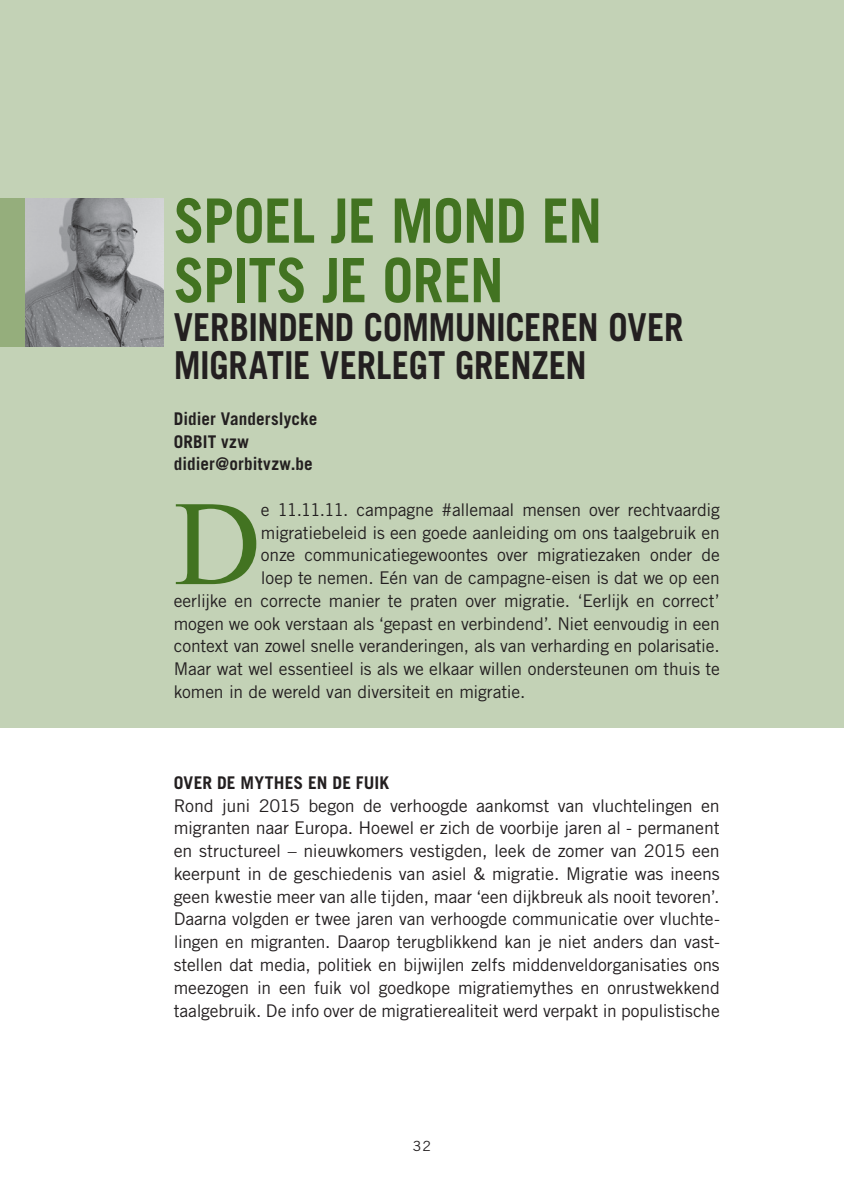
<style>
.page{position:relative;width:844px;height:1191px;background:#fff}
.page>*{position:absolute;margin:0;border:0;box-sizing:border-box;transform-origin:0 0}
.t1{font:120.58px "Times New Roman";color:#427321}
.t2{font:700 61.25px/59.5px "Trade Gothic LT Std";letter-spacing:-.015em;color:#427321;scale:.9 1}
.t3{font:700 38.5px/38.5px "Trade Gothic LT Std";letter-spacing:-.01em;color:#231f20;scale:.9 1}
.t4{font:17.5px/22.8px "Trade Gothic LT Std";letter-spacing:-.01em;color:#231f20;text-align:justify}
.t5{font:700 17.5px/22.8px "Trade Gothic LT Std";letter-spacing:.005em;color:#231f20}
.t6{font:14px "Trade Gothic LT Std";color:#231f20}
</style>
<div class="page">
<div style="left:0;top:0;width:843px;height:727px;background:#c3d2b6"></div>
<img style="left:25px;top:198px;width:138px;height:149px">
<div style="left:0;top:198px;width:25px;height:149px;background:#95ae7c"></div>
<h2 class="t2" style="left:174px;top:190px;width:477px">SPOEL JE MOND EN<br>SPITS JE OREN</h2>
<h3 class="t3" style="left:174px;top:307px;width:259px">VERBINDEND COMM</h3>
<h3 class="t3" style="left:174px;top:307px;width:567px;text-indent:281px">UNICEREN OVER<br>MIGRATIE VERLEGT GRENZEN</h3>
<p class="t5" style="left:174px;top:407px;width:145px">DIDIER VANDERSLYCKE<br>ORBIT VZW<br>DIDIER@ORBITVZW.BE</p>
<h1 class="t1" style="left:174px;top:462px;width:89px">D</h1>
<p class="t4" style="left:261px;top:498px;width:460px">e 11.11.11. campagne #allemaal mensen over rechtvaardig</p>
<p class="t4" style="left:261px;top:521px;width:460px">migratiebeleid is een goede aanleiding om ons taalgebruik en</p>
<p class="t4" style="left:261px;top:543px;width:460px">onze communicatiegewoontes over migratiezaken onder de</p>
<p class="t4" style="left:261px;top:566px;width:460px">loep te nemen. Eén van de campagne-eisen is dat we op een</p>
<p class="t4" style="left:174px;top:589px;width:547px">eerlijke en correcte manier te praten over migratie. ‘Eerlijk en correct’</p>
<p class="t4" style="left:174px;top:612px;width:547px">mogen we ook verstaan als ‘gepast en verbindend’. Niet eenvoudig in een</p>
<p class="t4" style="left:174px;top:634px;width:547px">context van zowel snelle veranderingen, als van verharding en polarisatie.</p>
<p class="t4" style="left:174px;top:657px;width:547px">Maar wat wel essentieel is als we elkaar willen ondersteunen om thuis te</p>
<p class="t4" style="left:174px;top:680px;width:353px">komen in de wereld van diversiteit en migratie.</p>
<p class="t5" style="left:174px;top:771px;width:217px">OVER DE MYTHES EN DE FUIK</p>
<p class="t4" style="left:174px;top:794px;width:547px">Rond juni 2015 begon de verhoogde aankomst van vluchtelingen en migranten naar Europa. Hoewel er zich de voorbije jaren al - permanent en structureel – nieuwkomers vestigden, leek de zomer van 2015 een keerpunt in de geschiedenis van asiel &amp; migratie. Migratie was ineens geen kwestie meer van alle tijden, maar ‘een dijkbreuk als nooit tevoren’.<br>Daarna volgden er twee jaren van verhoogde communicatie over vluchte&shy;lingen en migranten. Daarop terugblikkend kan je niet anders dan vast&shy;stellen dat media, politiek en bijwijlen zelfs middenveldorganisaties ons meezogen in een fuik vol goedkope migratiemythes en onrustwekkend taalgebruik. De info over de migratierealiteit werd verpakt in populistische</p>
<p class="t6" style="left:413px;top:1138px;width:20px">32</p>
</div>
